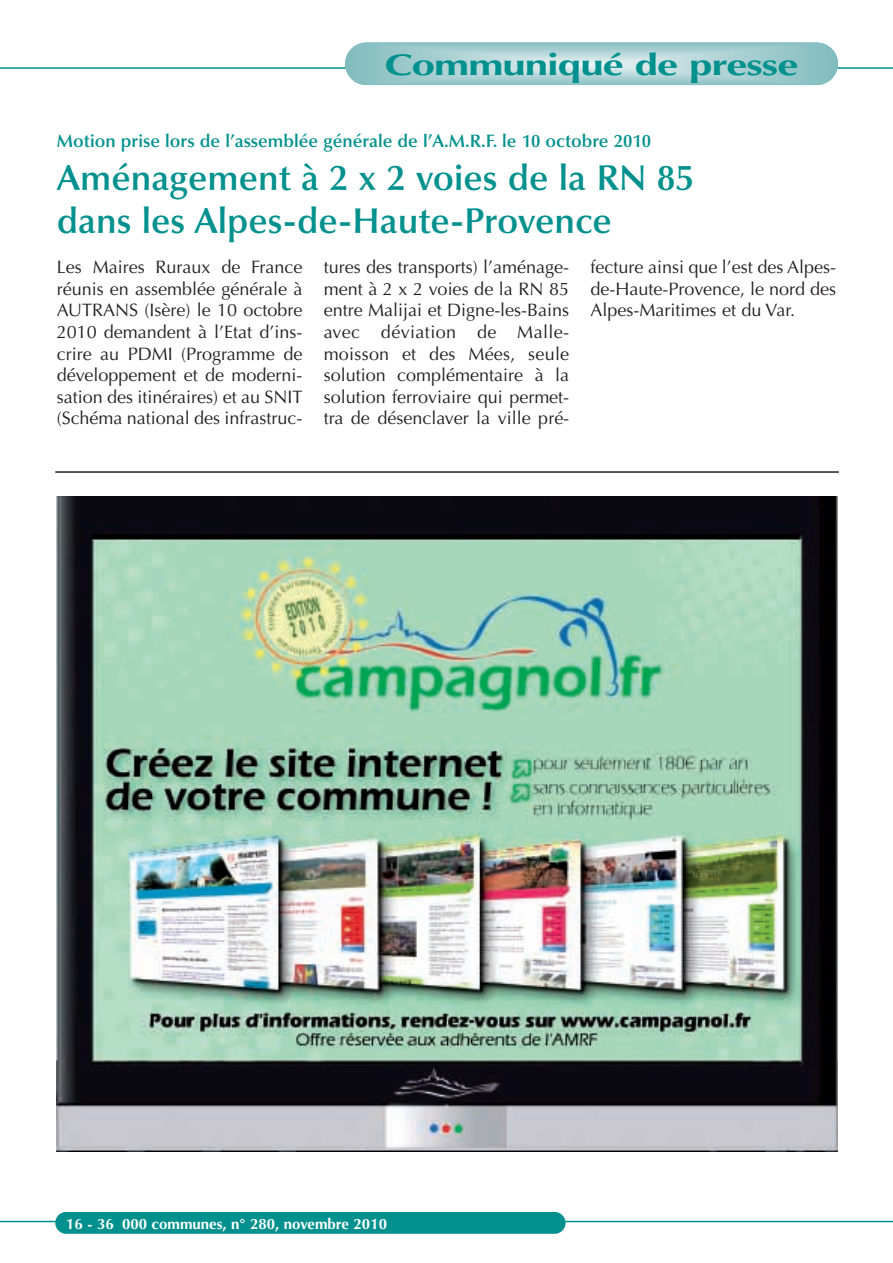
<style>
.page{position:relative;width:893px;height:1263px;background:#fff}
.page>*{position:absolute;margin:0;border:0;box-sizing:border-box;transform-origin:0 0}
.t1{font:600 36px/43.2px "Optima LT Std";color:#00918e}
.t2{font:700 30px "Optima LT Std";letter-spacing:-.02em;color:#00918e;scale:1.4 1}
.t3{font:18px/21.6px "Optima LT Std";color:#231f20;text-align:justify}
.t4{font:600 18px "Optima LT Std";color:#00918e}
.t5{font:700 15px "Optima LT Std";color:#fff}
</style>
<div class="page">
<hr style="left:0;top:67px;width:893px;height:2px;background:#00918e">
<svg style="left:345px;top:43px;width:493px;height:42px;background:#a7cfd0"></svg>
<hr style="left:55px;top:471px;width:784px;height:2px;background:#231f20">
<hr style="left:0;top:1221px;width:893px;height:1px;background:#00918e">
<div style="left:55px;top:1212px;width:511px;height:22px;background:#00918e;border-radius:11px"></div>
<img style="left:57px;top:497px;width:781px;height:654px">
<h2 class="t2" style="left:385px;top:53px;width:297px">Communiqué de presse</h2>
<p class="t4" style="left:57px;top:134px;width:596px">Motion prise lors de l’assemblée générale de l’A.M.R.F. le 10 octobre 2010</p>
<h1 class="t1" style="left:57px;top:160px;width:639px">Aménagement à 2 x 2 voies de la RN 85 dans les Alpes-de-Haute-Provence</h1>
<p class="t3" style="left:57px;top:258px;width:247px">Les Maires Ruraux de France réunis en assemblée générale à AUTRANS (Isère) le 10 octobre 2010 demandent à l’Etat d’ins&shy;crire au PDMI (Programme de développement et de moderni&shy;sation des itinéraires) et au SNIT (Schéma national des infrastruc-</p>
<p class="t3" style="left:324px;top:258px;width:247px">tures des transports) l’aménage&shy;ment à 2 x 2 voies de la RN 85 entre Malijai et Digne-les-Bains avec déviation de Malle&shy;moisson et des Mées, seule solution complémentaire à la solution ferroviaire qui permet&shy;tra de désenclaver la ville pré-</p>
<p class="t3" style="left:591px;top:258px;width:247px">fecture ainsi que l’est des Alpes&shy;de-Haute-Provence, le nord des Alpes-Maritimes et du Var.</p>
<p class="t5" style="left:66px;top:1218px;width:322px">16 - 36 000 communes, n° 280, novembre 2010</p>
</div>
